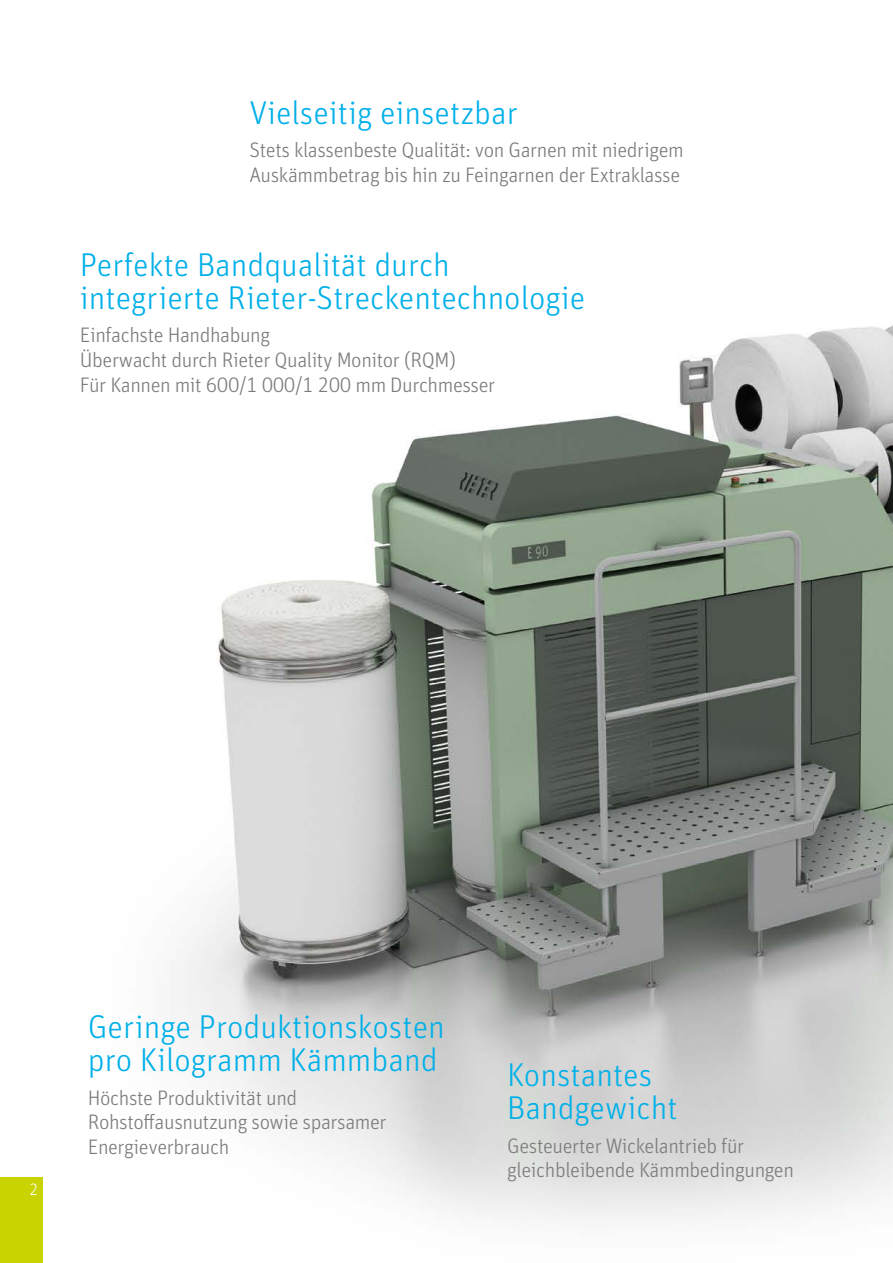
<style>
.page{position:relative;width:893px;height:1263px;background:#fff}
.page>*{position:absolute;margin:0;border:0;box-sizing:border-box;transform-origin:0 0}
.t1{font:300 33px/33px "Unit Pro";color:#00b0e9}
.t2{font:300 21px/24.8px "Unit Pro";letter-spacing:-.02em;color:#7c7b7b}
.t3{font:300 16.5px "Unit Pro";color:#fff}
</style>
<div class="page">
<img style="left:176px;top:325px;width:717px;height:897px">
<div style="left:0;top:1178px;width:43px;height:85px;background:#c8d300"></div>
<h1 class="t1" style="left:249px;top:95px;width:270px">Vielseitig einsetzbar</h1>
<p class="t2" style="left:249px;top:137px;width:436px">Stets klassenbeste Qualität: von Garnen mit niedrigem<br>Auskämmbetrag bis hin zu Feingarnen der Extraklasse</p>
<h1 class="t1" style="left:80px;top:247px;width:507px">Perfekte Bandqualität durch integrierte Rieter-Streckentechnologie</h1>
<p class="t2" style="left:80px;top:322px;width:417px">Einfachste Handhabung<br>Überwacht durch Rieter Quality Monitor (RQM)<br>Für Kannen mit 600/1 000/1 200 mm Durchmesser</p>
<p class="t3" style="left:29px;top:1178px;width:11px">8</p>
<p class="t3" style="left:29px;top:1178px;width:11px">2</p>
<h1 class="t1" style="left:88px;top:1009px;width:358px">Geringe Produktionskosten pro Kilogramm Kämmband</h1>
<p class="t2" style="left:88px;top:1084px;width:300px">Höchste Produktivität und<br>Rohstoffausnutzung sowie sparsamer<br>Energieverbrauch</p>
<h1 class="t1" style="left:507px;top:1057px;width:172px">Konstantes<br>Bandgewicht</h1>
<p class="t2" style="left:507px;top:1132px;width:288px">Gesteuerter Wickelantrieb für gleichbleibende Kämmbedingungen</p>
</div>
